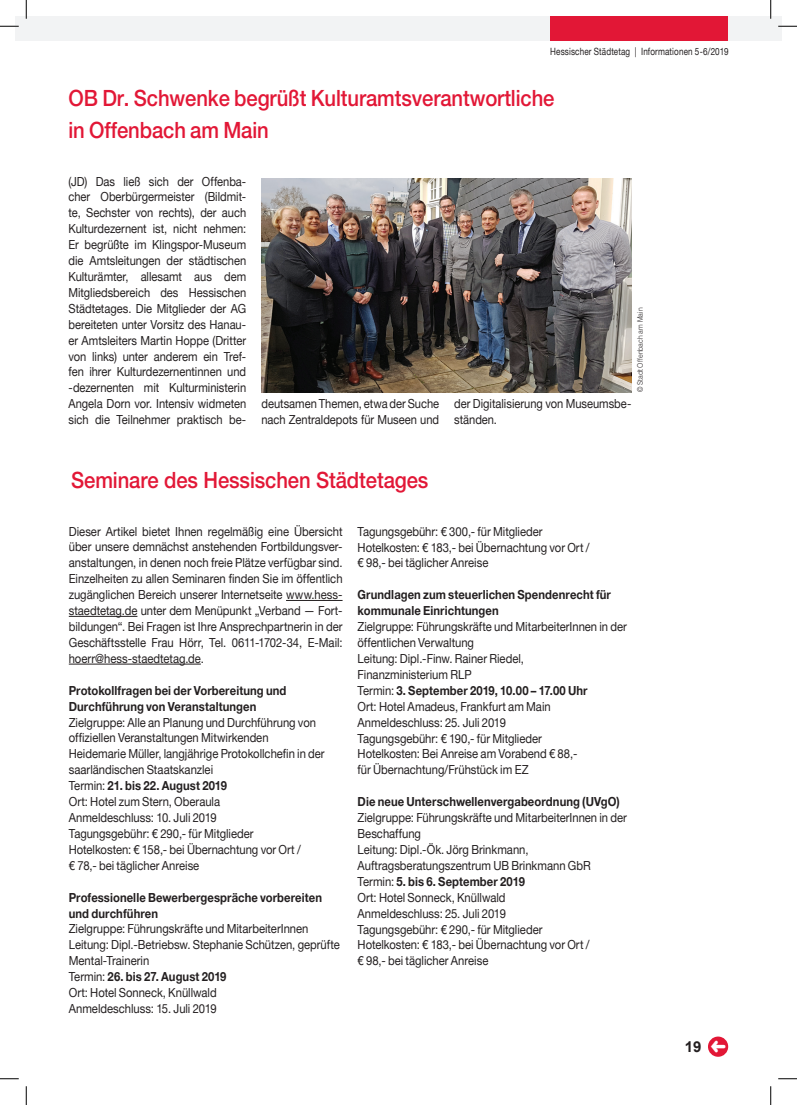
<style>
.page{position:relative;width:797px;height:1105px;background:#fff}
.page>*{position:absolute;margin:0;border:0;box-sizing:border-box;transform-origin:0 0}
.t1{font:500 22.5px/31.9px "Helvetica 65";letter-spacing:-.005em;color:#e21736;scale:.9 1}
.t2{font:700 15px "Arial";color:#231f20}
.t3{font:12.5px/15.9px "Helvetica Neue";color:#231f20;scale:.9 1}
.t4{font:12.5px/15.9px "Helvetica Neue";color:#231f20;scale:.89 1}
.t5{font:700 12.5px/15.9px "Helvetica Neue";letter-spacing:.005em;color:#231f20;scale:.9 1}
.t6{font:10px "Helvetica Neue";letter-spacing:.015em;color:#231f20;scale:.81 1}
.t7{font:300 7.5px "Helvetica";letter-spacing:.005em;color:#231f20;scale:.9 1}
.s1{font-weight:700}
</style>
<div class="page">
<div style="left:16px;top:16px;width:10px;height:24px;background:#f2f3f4"></div>
<div style="left:26px;top:16px;width:755px;height:24px;background:#f2f3f4"></div>
<div style="left:550px;top:16px;width:178px;height:24px;background:#e21736"></div>
<img style="left:261px;top:178px;width:371px;height:214px">
<hr style="left:286px;top:600px;width:56px;height:1px;background:#231f20">
<hr style="left:69px;top:616px;width:68px;height:1px;background:#231f20">
<hr style="left:69px;top:664px;width:132px;height:1px;background:#231f20">
<div style="left:708px;top:1036px;width:20px;height:21px;background:#e21736;border-radius:50%"></div>
<svg style="left:0;top:25px;width:19px;height:2px"></svg>
<svg style="left:778px;top:25px;width:19px;height:2px"></svg>
<svg style="left:0;top:1078px;width:19px;height:1px"></svg>
<svg style="left:778px;top:1078px;width:19px;height:1px"></svg>
<svg style="left:25px;top:0;width:2px;height:19px"></svg>
<svg style="left:25px;top:1086px;width:2px;height:19px"></svg>
<svg style="left:770px;top:0;width:1px;height:19px"></svg>
<svg style="left:770px;top:1086px;width:1px;height:19px"></svg>
<p class="t6" style="left:550px;top:46px;width:222px">Hessischer Städtetag | Informationen 5-6/2019</p>
<h1 class="t1" style="left:68px;top:82px;width:541px">OB Dr. Schwenke begrüßt Kulturamtsverantwortliche in Offenbach am Main</h1>
<p class="t4" style="left:68px;top:173px;width:201px;text-align:justify">(JD) Das ließ sich der Offenba&shy;cher Oberbürgermeister (Bildmit&shy;te, Sechster von rechts), der auch Kulturdezernent ist, nicht nehmen:<br>Er begrüßte im Klingspor-Museum die Amtsleitungen der städtischen Kulturämter, allesamt aus dem Mitgliedsbereich des Hessischen Städtetages. Die Mitglieder der AG bereiteten unter Vorsitz des Hanau&shy;er Amtsleiters Martin Hoppe (Dritter von links) unter anderem ein Tref&shy;fen ihrer Kulturdezernentinnen und -dezernenten mit Kulturministerin Angela Dorn vor. Intensiv widmeten sich die Teilnehmer praktisch be-</p>
<p class="t7" style="left:635px;top:392px;width:96px;rotate:-90deg">© Stadt Offenbach am Main</p>
<p class="t4" style="left:261px;top:396px;width:201px">deutsamen Themen, etwa der Suche nach Zentraldepots für Museen und</p>
<p class="t4" style="left:454px;top:396px;width:200px">der Digitalisierung von Museumsbe&shy;ständen.</p>
<h1 class="t1" style="left:71px;top:464px;width:398px">Seminare des Hessischen Städtetages</h1>
<p class="t3" style="left:69px;top:523px;width:306px;text-align:justify">Dieser Artikel bietet Ihnen regelmäßig eine Übersicht über unsere demnächst anstehenden Fortbildungsver&shy;anstaltungen, in denen noch freie Plätze verfügbar sind.<br>Einzelheiten zu allen Seminaren finden Sie im öffentlich zugänglichen Bereich unserer Internetseite www.hess&shy;staedtetag.de unter dem Menüpunkt „Verband — Fort&shy;bildungen“. Bei Fragen ist Ihre Ansprechpartnerin in der Geschäftsstelle Frau Hörr, Tel. 0611-1702-34, E-Mail: hoerr@hess-staedtetag.de.</p>
<p class="t5" style="left:69px;top:682px;width:243px">Protokollfragen bei der Vorbereitung und<br>Durchführung von Veranstaltungen</p>
<p class="t3" style="left:69px;top:714px;width:286px">Zielgruppe: Alle an Planung und Durchführung von offiziellen Veranstaltungen Mitwirkenden Heidemarie Müller, langjährige Protokollchefin in der saarländischen Staatskanzlei<br>Termin: <span class="s1">21. bis 22. August 2019<br></span>Ort: Hotel zum Stern, Oberaula<br>Anmeldeschluss: 10. Juli 2019<br>Tagungsgebühr: € 290,- für Mitglieder<br>Hotelkosten: € 158,- bei Übernachtung vor Ort /<br>€ 78,- bei täglicher Anreise</p>
<p class="t5" style="left:69px;top:889px;width:283px">Professionelle Bewerbergespräche vorbereiten und durchführen</p>
<p class="t3" style="left:69px;top:921px;width:303px">Zielgruppe: Führungskräfte und MitarbeiterInnen Leitung: Dipl.-Betriebsw. Stephanie Schützen, geprüfte Mental-Trainerin<br>Termin: <span class="s1">26. bis 27. August 2019<br></span>Ort: Hotel Sonneck, Knüllwald<br>Anmeldeschluss: 15. Juli 2019</p>
<p class="t3" style="left:357px;top:523px;width:259px">Tagungsgebühr: € 300,- für Mitglieder<br>Hotelkosten: € 183,- bei Übernachtung vor Ort / € 98,- bei täglicher Anreise</p>
<p class="t5" style="left:357px;top:587px;width:283px">Grundlagen zum steuerlichen Spendenrecht für kommunale Einrichtungen</p>
<p class="t3" style="left:357px;top:619px;width:301px">Zielgruppe: Führungskräfte und MitarbeiterInnen in der öffentlichen Verwaltung<br>Leitung: Dipl.-Finw. Rainer Riedel,<br>Finanzministerium RLP<br>Termin: <span class="s1">3. September 2019, 10.00 – 17.00 Uhr<br></span>Ort: Hotel Amadeus, Frankfurt am Main Anmeldeschluss: 25. Juli 2019<br>Tagungsgebühr: € 190,- für Mitglieder<br>Hotelkosten: Bei Anreise am Vorabend € 88,-<br>für Übernachtung/Frühstück im EZ</p>
<p class="t5" style="left:357px;top:793px;width:293px">Die neue Unterschwellenvergabeordnung (UVgO)</p>
<p class="t3" style="left:357px;top:809px;width:301px">Zielgruppe: Führungskräfte und MitarbeiterInnen in der Beschaffung<br>Leitung: Dipl.-Ök. Jörg Brinkmann, Auftragsberatungszentrum UB Brinkmann GbR Termin: <span class="s1">5. bis 6. September 2019<br></span>Ort: Hotel Sonneck, Knüllwald<br>Anmeldeschluss: 25. Juli 2019<br>Tagungsgebühr: € 290,- für Mitglieder<br>Hotelkosten: € 183,- bei Übernachtung vor Ort /<br>€ 98,- bei täglicher Anreise</p>
<p class="t2" style="left:685px;top:1036px;width:18px">19</p>
</div>
